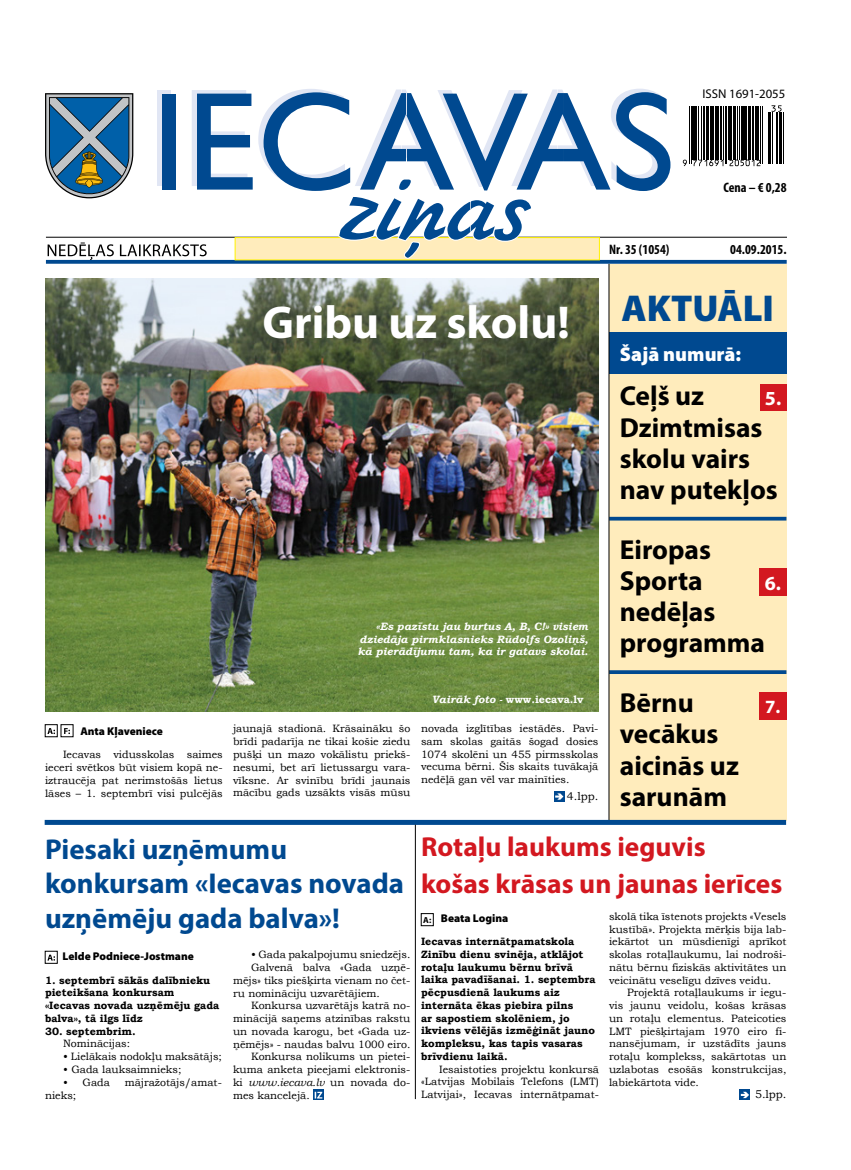
<style>
.page{position:relative;width:851px;height:1170px;background:#fff}
.page>*{position:absolute;margin:0;border:0;box-sizing:border-box;transform-origin:0 0}
.t1{font:700 46.25px "Myriad Pro";color:#fff}
.t2{font:900 37.5px "Myriad Pro";color:#004990}
.t3{font:700 28.75px/34.5px "Myriad Pro";color:#004990}
.t4{font:700 27.5px/31.2px "Myriad Pro";color:#000}
.t5{font:700 27.5px/36.5px "Myriad Pro";color:#d31820}
.t6{font:900 20px "Myriad Pro";color:#fff}
.t7{font:700 20px "Myriad Pro";color:#fff}
.t8{font:700 18.75px "Myriad Pro";color:#fff}
.t9{font:700 condensed 13.75px "Myriad Pro";color:#000}
.t10{font:12.75px "Myriad Pro";color:#000}
.t11{font:900 11.25px "Myriad Pro";color:#000}
.t12{font:11.25px "Bookman Old Style";color:#000}
.t13{font:10.62px/12.8px "Bookman Old Style";color:#000;text-align:justify}
.t14{font:700 10.62px/12.8px "Bookman Old Style";color:#000}
.t15{font:italic 700 10.62px/12.8px "Bookman Old Style";color:#fff;text-align:justify}
.t16{font:700 10.62px "Bookman Old Style";color:#fff}
.s1{font-style:italic}
.s2{font-weight:700;font-size:8.75px}
</style>
<div class="page">
<hr style="left:46px;top:237px;width:740px;height:1px;background:#000">
<svg style="left:46px;top:260px;width:740px;height:4px;background:#1d5d8f"></svg>
<svg style="left:45px;top:89px;width:625px;height:171px"></svg>
<div style="left:609px;top:264px;width:177px;height:68px;background:#ffecbc"></div>
<div style="left:609px;top:332px;width:177px;height:42px;background:#004990"></div>
<div style="left:609px;top:374px;width:177px;height:446px;background:#ffecbc"></div>
<hr style="left:609px;top:517px;width:177px;height:3px;background:#004990">
<svg style="left:609px;top:670px;width:177px;height:4px"></svg>
<div style="left:759px;top:384px;width:27px;height:27px;background:#d31820"></div>
<div style="left:759px;top:692px;width:27px;height:27px;background:#d31820"></div>
<hr style="left:608px;top:264px;width:1px;height:558px;background:#000">
<div style="left:759px;top:568px;width:27px;height:27px;background:#d31820"></div>
<div style="left:45px;top:819px;width:741px;height:5px;background:#004990"></div>
<svg style="left:554px;top:791px;width:10px;height:10px"></svg>
<svg style="left:555px;top:793px;width:8px;height:6px"></svg>
<svg style="left:47px;top:728px;width:8px;height:6px"></svg>
<div style="left:45px;top:724px;width:12px;height:12px;border:1px solid #000"></div>
<svg style="left:64px;top:728px;width:6px;height:6px"></svg>
<svg style="left:739px;top:1089px;width:11px;height:10px"></svg>
<svg style="left:740px;top:1091px;width:9px;height:6px"></svg>
<hr style="left:415px;top:824px;width:1px;height:274px;background:#000">
<svg style="left:682px;top:160px;width:4px;height:6px"></svg>
<hr style="left:689px;top:106px;width:1px;height:58px;background:#000">
<hr style="left:690px;top:106px;width:1px;height:58px;background:#000">
<hr style="left:692px;top:106px;width:2px;height:54px;background:#000">
<hr style="left:695px;top:106px;width:1px;height:54px;background:#000">
<hr style="left:698px;top:106px;width:1px;height:54px;background:#000">
<hr style="left:701px;top:106px;width:1px;height:54px;background:#000">
<hr style="left:702px;top:106px;width:2px;height:54px;background:#000">
<hr style="left:706px;top:106px;width:1px;height:54px;background:#000">
<hr style="left:708px;top:106px;width:1px;height:54px;background:#000">
<svg style="left:710px;top:106px;width:3px;height:54px"></svg>
<hr style="left:714px;top:106px;width:1px;height:54px;background:#000">
<hr style="left:716px;top:106px;width:2px;height:54px;background:#000">
<svg style="left:693px;top:160px;width:30px;height:6px"></svg>
<hr style="left:720px;top:106px;width:1px;height:54px;background:#000">
<hr style="left:723px;top:106px;width:1px;height:54px;background:#000">
<hr style="left:724px;top:106px;width:1px;height:58px;background:#000">
<hr style="left:726px;top:106px;width:1px;height:58px;background:#000">
<hr style="left:727px;top:106px;width:2px;height:54px;background:#000">
<hr style="left:730px;top:106px;width:1px;height:54px;background:#000">
<hr style="left:733px;top:106px;width:2px;height:54px;background:#000">
<hr style="left:737px;top:106px;width:1px;height:54px;background:#000">
<hr style="left:738px;top:106px;width:1px;height:54px;background:#000">
<hr style="left:740px;top:106px;width:3px;height:54px;background:#000">
<hr style="left:744px;top:106px;width:2px;height:54px;background:#000">
<hr style="left:747px;top:106px;width:1px;height:54px;background:#000">
<hr style="left:749px;top:106px;width:2px;height:54px;background:#000">
<hr style="left:752px;top:106px;width:2px;height:54px;background:#000">
<svg style="left:729px;top:159px;width:31px;height:7px"></svg>
<hr style="left:754px;top:106px;width:2px;height:54px;background:#000">
<hr style="left:757px;top:106px;width:1px;height:54px;background:#000">
<hr style="left:760px;top:106px;width:1px;height:58px;background:#000">
<hr style="left:761px;top:106px;width:1px;height:58px;background:#000">
<hr style="left:768px;top:113px;width:1px;height:51px;background:#000">
<hr style="left:769px;top:113px;width:2px;height:51px;background:#000">
<hr style="left:771px;top:113px;width:1px;height:51px;background:#000">
<hr style="left:775px;top:113px;width:1px;height:51px;background:#000">
<hr style="left:777px;top:113px;width:1px;height:51px;background:#000">
<svg style="left:771px;top:105px;width:10px;height:7px"></svg>
<hr style="left:778px;top:113px;width:3px;height:51px;background:#000">
<hr style="left:782px;top:113px;width:1px;height:51px;background:#000">
<svg style="left:313px;top:1089px;width:11px;height:10px"></svg>
<svg style="left:314px;top:1091px;width:8px;height:7px"></svg>
<svg style="left:47px;top:954px;width:8px;height:6px"></svg>
<img style="left:45px;top:279px;width:553px;height:432px">
<div style="left:421px;top:913px;width:12px;height:12px;border:1px solid #000"></div>
<p class="t10" style="left:702px;top:86px;width:84px">ISSN 1691-2055</p>
<p class="t9" style="left:723px;top:179px;width:65px">Cena – € 0,28</p>
<p class="t9" style="left:609px;top:241px;width:62px">Nr. 35 (1054)</p>
<p class="t9" style="left:730px;top:241px;width:58px">04.09.2015.</p>
<p class="t9" style="left:625px;top:241px;width:89px">24/25 (1043/1044)</p>
<h1 class="t1" style="left:262px;top:292px;width:309px">Gribu uz skolu!</h1>
<p class="t15" style="left:357px;top:619px;width:232px;text-indent:18px">«Es pazīstu jau burtus A, B, C!» visiem dziedāja pirmklasnieks Rūdolfs Ozoliņš, kā pierādījumu tam, ka ir gatavs skolai.</p>
<p class="t11" style="left:80px;top:724px;width:84px">Anta Kļaveniece</p>
<p class="t13" style="left:45px;top:748px;width:179px;text-indent:18px">Iecavas vidusskolas saimes ieceri svētkos būt visiem kopā ne&shy;iztraucēja pat nerimstošās lietus lāses – 1. septembrī visi pulcējās</p>
<p class="t16" style="left:432px;top:691px;width:153px"><span class="s1">Vairāk foto -</span> www.iecava.lv</p>
<p class="t13" style="left:233px;top:722px;width:179px">jaunajā stadionā. Krāsaināku šo brīdi padarīja ne tikai košie ziedu pušķi un mazo vokālistu priekš&shy;nesumi, bet arī lietussargu vara&shy;vīksne. Ar svinību brīdi jaunais mācību gads uzsākts visās mūsu</p>
<p class="t13" style="left:421px;top:722px;width:179px">novada izglītības iestādēs. Pavi&shy;sam skolas gaitās šogad dosies 1074 skolēni un 455 pirmsskolas vecuma bērni. Šis skaits tuvākajā nedēļā gan vēl var mainīties.</p>
<p class="t12" style="left:566px;top:788px;width:33px">4.lpp.</p>
<h2 class="t2" style="left:621px;top:287px;width:154px">AKTUĀLI</h2>
<h3 class="t6" style="left:619px;top:342px;width:123px">Šajā numurā:</h3>
<h3 class="t4" style="left:619px;top:379px;width:159px">Ceļš uz<br>Dzimtmisas skolu vairs nav putekļos</h3>
<h3 class="t4" style="left:619px;top:533px;width:147px">Eiropas<br>Sporta nedēļas programma</h3>
<h3 class="t4" style="left:619px;top:686px;width:121px">Bērnu vecākus aicinās uz sarunām</h3>
<h3 class="t7" style="left:764px;top:385px;width:18px">5.</h3>
<h3 class="t7" style="left:764px;top:570px;width:18px">6.</h3>
<h3 class="t8" style="left:765px;top:694px;width:17px">7.</h3>
<h3 class="t3" style="left:45px;top:830px;width:360px">Piesaki uzņēmumu konkursam «Iecavas novada uzņēmēju gada balva»!</h3>
<h3 class="t5" style="left:421px;top:827px;width:363px">Rotaļu laukums ieguvis<br>košas krāsas un jaunas ierīces</h3>
<p class="t11" style="left:63px;top:949px;width:133px">Lelde Podniece-Jostmane</p>
<p class="t11" style="left:423px;top:912px;width:87px"><span class="s2">A:</span> Beata Logina</p>
<p class="t13" style="left:609px;top:909px;width:179px">skolā tika īstenots projekts «Vesels kustībā». Projekta mērķis bija lab&shy;iekārtot un mūsdienīgi aprīkot skolas rotaļlaukumu, lai nodroši&shy;nātu bērnu fiziskās aktivitātes un veicinātu veselīgu dzīves veidu.</p>
<p class="t13" style="left:609px;top:986px;width:179px;text-indent:18px">Projektā rotaļlaukums ir iegu&shy;vis jaunu veidolu, košas krāsas un rotaļu elementus. Pateicoties LMT piešķirtajam 1970 eiro fi&shy;nansējumam, ir uzstādīts jauns rotaļu komplekss, sakārtotas un uzlabotas esošās konstrukcijas, labiekārtota vide.</p>
<p class="t14" style="left:421px;top:934px;width:176px">Iecavas internātpamatskola<br>Zinību dienu svinēja, atklājot rotaļu laukumu bērnu brīvā laika pavadīšanai. 1. septembra pēcpusdienā laukums aiz internāta ēkas piebira pilns<br>ar sapostiem skolēniem, jo ikviens vēlējās izmēģināt jauno kompleksu, kas tapis vasaras brīvdienu laikā.</p>
<p class="t13" style="left:421px;top:1062px;width:179px;text-indent:18px">Iesaistoties projektu konkursā «Latvijas Mobilais Telefons (LMT)<br>Latvijai», Iecavas internātpamat-</p>
<p class="t13" style="left:251px;top:948px;width:161px">• Gada pakalpojumu sniedzējs.</p>
<p class="t13" style="left:251px;top:961px;width:161px">Galvenā balva «Gada uzņē-</p>
<p class="t13" style="left:233px;top:973px;width:179px">mējs» tiks piešķirta vienam no čet-</p>
<p class="t13" style="left:233px;top:986px;width:148px">ru nomināciju uzvarētājiem.</p>
<p class="t13" style="left:251px;top:999px;width:161px">Konkursa uzvarētājs katrā no-</p>
<p class="t13" style="left:233px;top:1012px;width:179px">minācijā saņems atzinības rakstu</p>
<p class="t13" style="left:233px;top:1024px;width:179px">un novada karogu, bet «Gada uz-</p>
<p class="t13" style="left:233px;top:1037px;width:179px">ņēmējs» - naudas balvu 1000 eiro.</p>
<p class="t13" style="left:251px;top:1050px;width:161px">Konkursa nolikums un pietei-</p>
<p class="t13" style="left:233px;top:1063px;width:179px">kuma anketa pieejami elektronis-</p>
<p class="t13" style="left:233px;top:1075px;width:179px">ki <span class="s1">www.iecava.lv</span> un novada do-</p>
<p class="t13" style="left:233px;top:1088px;width:78px">mes kancelejā.</p>
<p class="t14" style="left:45px;top:973px;width:176px">1. septembrī sākās dalībnieku pieteikšana konkursam «Iecavas novada uzņēmēju gada balva», tā ilgs līdz</p>
<p class="t14" style="left:45px;top:1024px;width:92px">30. septembrim.</p>
<p class="t13" style="left:63px;top:1037px;width:69px">Nominācijas:</p>
<p class="t13" style="left:63px;top:1050px;width:160px">• Lielākais nodokļu maksātājs;</p>
<p class="t13" style="left:63px;top:1062px;width:120px">• Gada lauksaimnieks;</p>
<p class="t13" style="left:63px;top:1075px;width:48px">• Gada</p>
<p class="t13" style="left:125px;top:1075px;width:99px">mājražotājs/amat-</p>
<p class="t13" style="left:45px;top:1088px;width:33px">nieks;</p>
<p class="t12" style="left:754px;top:1086px;width:33px">5.lpp.</p>
</div>
